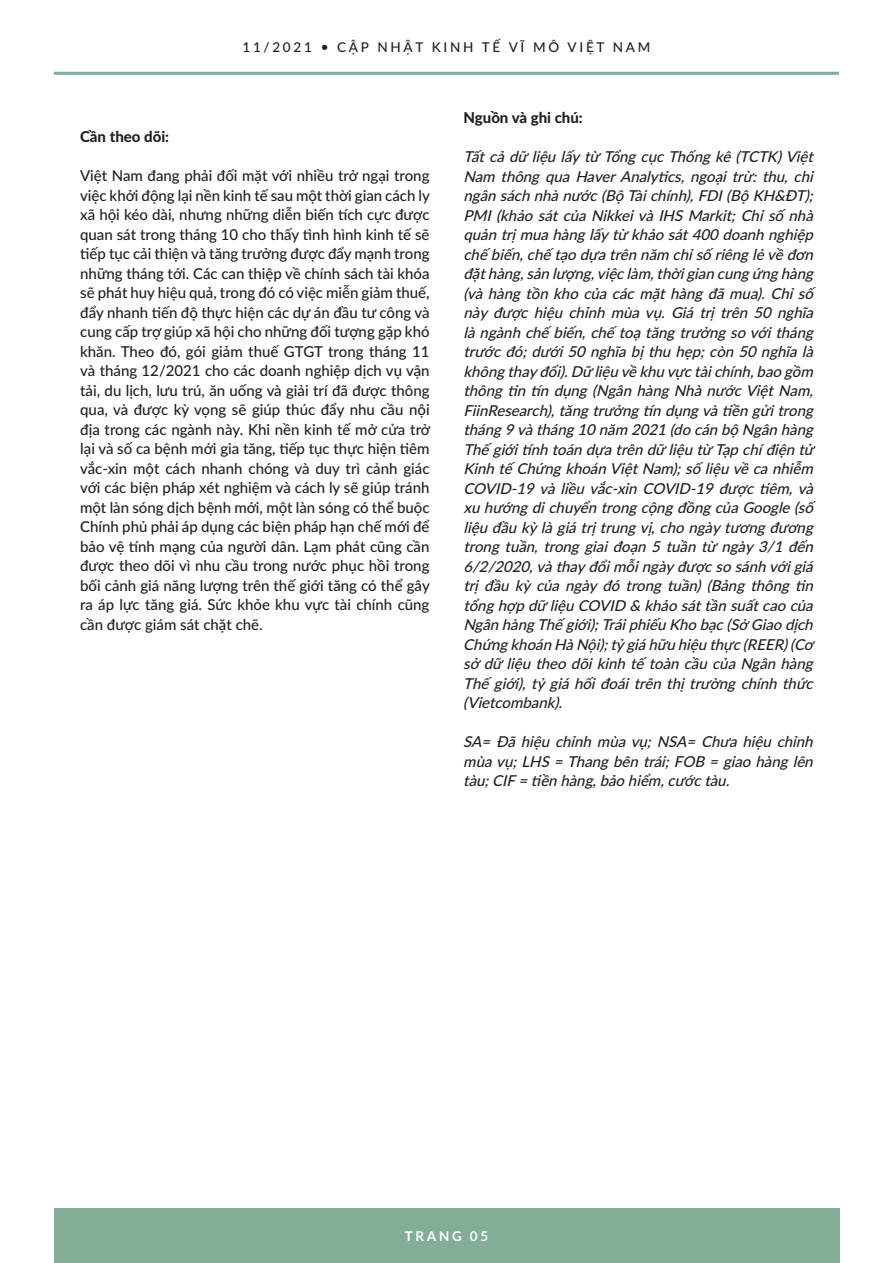
<style>
.page{position:relative;width:893px;height:1263px;background:#fff}
.page>*{position:absolute;margin:0;border:0;box-sizing:border-box;transform-origin:0 0}
.t1{font:italic 500 15px/19.5px "Lato";color:#231f20}
.t2{font:500 15px/19.5px "Lato";color:#231f20;text-align:justify}
.t3{font:800 15px "Lato";color:#231f20}
.t4{font:500 13.5px "Lato";letter-spacing:.2em;color:#231f20}
.t5{font:700 13.5px "Lato";letter-spacing:.2em;color:#fff}
</style>
<div class="page">
<div style="left:54px;top:1209px;width:785px;height:54px;background:#82ad96"></div>
<hr style="left:54px;top:72px;width:785px;height:3px;background:#82ad96">
<p class="t4" style="left:243px;top:37px;width:409px">11/2021 • CẬP NHẬT KINH TẾ VĨ MÔ VIỆT NAM</p>
<p class="t3" style="left:80px;top:126px;width:91px">Cần theo dõi:</p>
<p class="t2" style="left:80px;top:165px;width:351px">Việt Nam đang phải đối mặt với nhiều trở ngại trong việc khởi động lại nền kinh tế sau một thời gian cách ly xã hội kéo dài, nhưng những diễn biến tích cực được quan sát trong tháng 10 cho thấy tình hình kinh tế sẽ tiếp tục cải thiện và tăng trưởng được đẩy mạnh trong những tháng tới. Các can thiệp về chính sách tài khóa sẽ phát huy hiệu quả, trong đó có việc miễn giảm thuế, đẩy nhanh tiến độ thực hiện các dự án đầu tư công và cung cấp trợ giúp xã hội cho những đối tượng gặp khó khăn. Theo đó, gói giảm thuế GTGT trong tháng 11 và tháng 12/2021 cho các doanh nghiệp dịch vụ vận tải, du lịch, lưu trú, ăn uống và giải trí đã được thông qua, và được kỳ vọng sẽ giúp thúc đẩy nhu cầu nội địa trong các ngành này. Khi nền kinh tế mở cửa trở lại và số ca bệnh mới gia tăng, tiếp tục thực hiện tiêm vắc-xin một cách nhanh chóng và duy trì cảnh giác với các biện pháp xét nghiệm và cách ly sẽ giúp tránh một làn sóng dịch bệnh mới, một làn sóng có thể buộc Chính phủ phải áp dụng các biện pháp hạn chế mới để bảo vệ tính mạng của người dân. Lạm phát cũng cần được theo dõi vì nhu cầu trong nước phục hồi trong bối cảnh giá năng lượng trên thế giới tăng có thể gây ra áp lực tăng giá. Sức khỏe khu vực tài chính cũng cần được giám sát chặt chẽ.</p>
<p class="t3" style="left:463px;top:107px;width:121px">Nguồn và ghi chú:</p>
<p class="t1" style="left:463px;top:146px;width:356px">Tất cả dữ liệu lấy từ Tổng cục Thống kê (TCTK) Việt Nam thông qua Haver Analytics, ngoại trừ: thu, chi ngân sách nhà nước (Bộ Tài chính), FDI (Bộ KH&amp;ĐT); PMI (khảo sát của Nikkei và IHS Markit; Chỉ số nhà quản trị mua hàng lấy từ khảo sát 400 doanh nghiệp chế biến, chế tạo dựa trên năm chỉ số riêng lẻ về đơn đặt hàng, sản lượng, việc làm, thời gian cung ứng hàng (và hàng tồn kho của các mặt hàng đã mua). Chỉ số này được hiệu chỉnh mùa vụ. Giá trị trên 50 nghĩa là ngành chế biến, chế toạ tăng trưởng so với tháng trước đó; dưới 50 nghĩa bị thu hẹp; còn 50 nghĩa là không thay đổi). Dữ liệu về khu vực tài chính, bao gồm thông tin tín dụng (Ngân hàng Nhà nước Việt Nam, FiinResearch), tăng trưởng tín dụng và tiền gửi trong tháng 9 và tháng 10 năm 2021 (do cán bộ Ngân hàng Thế giới tính toán dựa trên dữ liệu từ Tạp chí điện tử Kinh tế Chứng khoán Việt Nam); số liệu về ca nhiễm COVID-19 và liều vắc-xin COVID-19 được tiêm, và xu hướng di chuyển trong cộng đồng của Google (số liệu đầu kỳ là giá trị trung vị, cho ngày tương đương trong tuần, trong giai đoạn 5 tuần từ ngày 3/1 đến 6/2/2020, và thay đổi mỗi ngày được so sánh với giá trị đầu kỳ của ngày đó trong tuần) (Bảng thông tin tổng hợp dữ liệu COVID &amp; khảo sát tần suất cao của Ngâ n hà ng Thế giới); Trái phiếu Kho bạ c (Sở Giao dịch Chứng khoá n Hà Nội); tỷ giá hữu hiệu thực (REER) (Cơ sở dữ liệu theo dõi kinh tế toàn cầu của Ngân hàng Thế giới), tỷ giá hối đoái trên thi ̣ trường chính thức (Vietcombank).</p>
<p class="t1" style="left:463px;top:731px;width:356px;text-align:justify">SA= Đã hiệu chỉnh mùa vụ ; NSA= Chưa hiệu chỉnh mùa vụ ; LHS = Thang bên trái; FOB = giao hàng lên tàu; CIF = tiền hàng, bảo hiểm, cước tàu.</p>
<p class="t5" style="left:405px;top:1228px;width:85px">TRANG 05</p>
</div>
